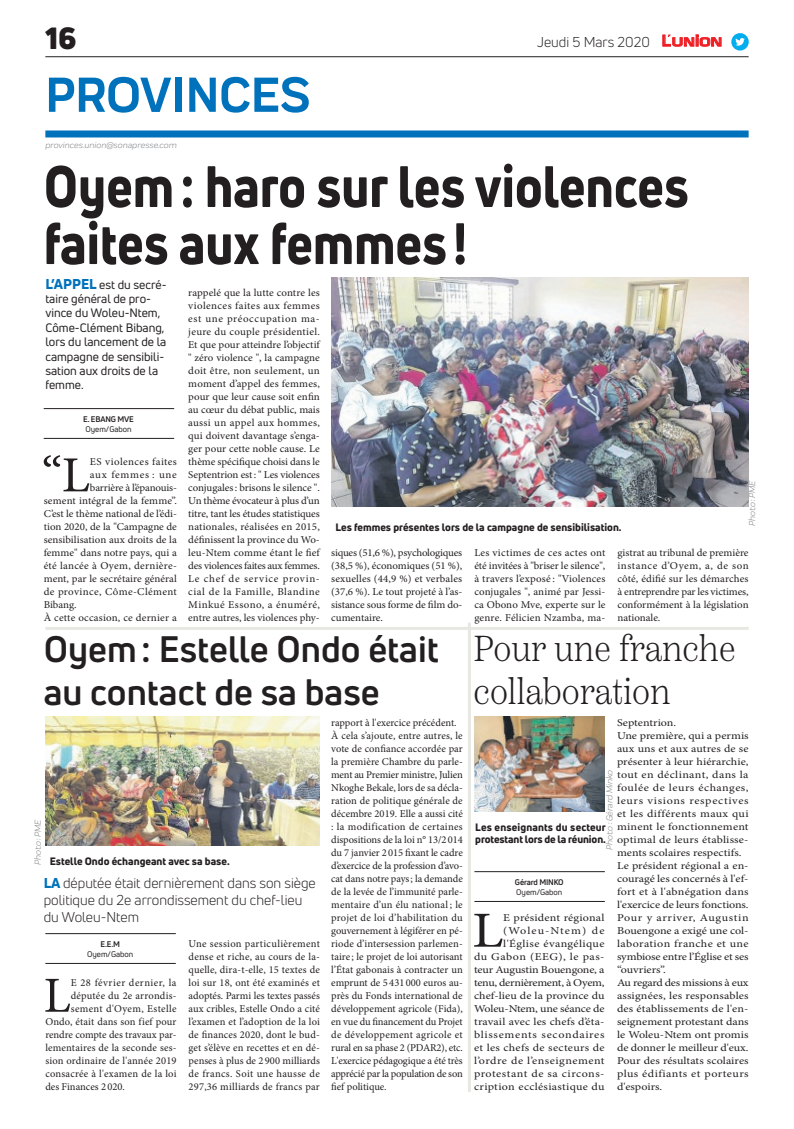
<style>
.page{position:relative;width:794px;height:1129px;background:#fff}
.page>*{position:absolute;margin:0;border:0;box-sizing:border-box;transform-origin:0 0}
.t1{font:800 57px/57px "Uni Neue";color:#231f20;scale:.88 1}
.t2{font:700 51px "Praktika";color:#0072bc}
.t3{font:50.5px "Minion Pro";color:#231f20;scale:1.04 1}
.t4{font:50.5px "Minion Pro";color:#231f20}
.t5{font:50.5px "Minion Pro";color:#231f20;scale:1.15 1}
.t6{font:700 36px/43.2px "Uni Neue";color:#231f20}
.t7{font:300 36px/43.2px "Scotch Text";color:#231f20;scale:.89 1}
.t8{font:900 30px "Uni Neue";color:#231f20}
.t9{font:14px/16.8px "Uni Neue";color:#231f20}
.t10{font:12px/14.4px "Uni Neue";color:#231f20}
.t11{font:10.5px/13px "Minion Pro";letter-spacing:.005em;color:#231f20;text-align:justify;scale:1.04 1}
.t12{font:10.5px/13px "Minion Pro";letter-spacing:.005em;color:#231f20;text-align:justify}
.t13{font:10.5px/13px "Minion Pro";letter-spacing:.005em;color:#231f20;scale:1.15 1}
.t14{font:10.5px/13px "Minion Pro";letter-spacing:.025em;color:#231f20;text-align:right;scale:1.15 1}
.t15{font:800 10.5px/12.6px "Uni Neue";color:#231f20}
.t16{font:10.5px "Minion Pro";letter-spacing:.025em;color:#231f20}
.t17{font:10.5px "Minion Pro";letter-spacing:.025em;color:#231f20;scale:1.04 1}
.t18{font:10.5px "Minion Pro";letter-spacing:.035em;color:#231f20;scale:1.04 1}
.t19{font:10.5px "Minion Pro";letter-spacing:-.015em;color:#231f20;scale:1.04 1}
.t20{font:10.5px "Minion Pro";letter-spacing:.045em;color:#231f20}
.t21{font:10.5px "Minion Pro";letter-spacing:.035em;color:#231f20}
.t22{font:10.5px "Minion Pro";letter-spacing:.04em;color:#231f20;scale:1.04 1}
.t23{font:10.5px "Minion Pro";letter-spacing:.065em;color:#231f20;scale:1.04 1}
.t24{font:italic 9px "Praktika";color:#818386}
.t25{font:8px "Uni Neue";color:#231f20}
.t26{font:700 8px "Uni Neue";letter-spacing:-.02em;color:#231f20}
.s1{font-family:"Eurostile";font-weight:600;font-size:14.9px;color:#ee1d23}
.s2{font-family:"Eurostile";font-weight:600;font-size:11.4px;color:#ee1d23}
.s3{font-weight:800;font-size:14px;color:#0072bc}
.s4{font-weight:800;color:#0072bc}
</style>
<div class="page">
<hr style="left:45px;top:56px;width:703px;height:1px;background:#231f20">
<div style="left:45px;top:130px;width:703px;height:7px;background:#0072bc"></div>
<svg style="left:662px;top:34px;width:60px;height:13px"></svg>
<div style="left:731px;top:33px;width:17px;height:18px;background:#00aeef;border-radius:50%"></div>
<svg style="left:735px;top:38px;width:10px;height:8px"></svg>
<hr style="left:44px;top:438px;width:130px;height:1px;background:#231f20">
<hr style="left:44px;top:408px;width:130px;height:1px;background:#231f20">
<hr style="left:45px;top:962px;width:131px;height:1px;background:#231f20">
<hr style="left:45px;top:933px;width:131px;height:1px;background:#231f20">
<img style="left:45px;top:716px;width:275px;height:129px">
<hr style="left:474px;top:900px;width:131px;height:1px;background:#231f20">
<hr style="left:474px;top:871px;width:131px;height:1px;background:#231f20">
<img style="left:474px;top:716px;width:130px;height:95px">
<hr style="left:45px;top:626px;width:703px;height:3px;background:#e7e8e2">
<img style="left:331px;top:278px;width:417px;height:228px">
<hr style="left:468px;top:622px;width:3px;height:469px;background:#e7e8e2">
<h3 class="t8" style="left:45px;top:17px;width:33px">16</h3>
<h2 class="t2" style="left:45px;top:54px;width:266px">PROVINCES</h2>
<p class="t24" style="left:45px;top:139px;width:133px">provinces.union@sonapresse.com</p>
<h3 class="t9" style="left:537px;top:33px;width:186px">Jeudi 5 Mars 2020 <span class="s1">L</span><span class="s2">UNION</span></h3>
<h1 class="t1" style="left:44px;top:157px;width:734px">Oyem: haro sur les violences faites aux femmes !</h1>
<p class="t10" style="left:45px;top:277px;width:123px"><span class="s3">L’APPEL</span> est du secré&shy;taire général de pro&shy;vince du Woleu-Ntem,<br>Côme-Clément Bibang, lors du lancement de la campagne de sensibili&shy;sation aux droits de la femme.</p>
<p class="t26" style="left:83px;top:413px;width:52px">E. EBANG MVE</p>
<p class="t25" style="left:85px;top:424px;width:48px">Oyem/Gabon</p>
<p class="t11" style="left:188px;top:286px;width:128px">rappelé que la lutte contre les violences faites aux femmes est une préoccupation ma&shy;jeure du couple présidentiel.<br>Et que pour atteindre l’objectif " zéro violence ", la campagne doit être, non seulement, un moment d’appel des femmes, pour que leur cause soit enfin au cœur du débat public, mais aussi un appel aux hommes, qui doivent davantage s’enga&shy;ger pour cette noble cause. Le thème spécifique choisi dans le Septentrion est: " Les violences conjugales: brisons le silence ".<br>Un thème évocateur à plus d’un titre, tant les études statistiques nationales, réalisées en 2015, définissent la province du Wo&shy;leu-Ntem comme étant le fief des violences faites aux femmes.<br>Le chef de service provin&shy;cial de la Famille, Blandine Minkué Essono, a énuméré, entre autres, les violences phy-</p>
<h3 class="t3" style="left:41px;top:441px;width:48px">“L</h3>
<p class="t22" style="left:90px;top:455px;width:85px">ES violences faites</p>
<p class="t23" style="left:90px;top:468px;width:85px">aux femmes : une</p>
<p class="t19" style="left:90px;top:481px;width:85px">barrière à l’épanouis-</p>
<p class="t11" style="left:44px;top:494px;width:130px">sement intégral de la femme”.</p>
<p class="t11" style="left:44px;top:507px;width:130px">C’est le thème national de l’édi-</p>
<p class="t11" style="left:44px;top:520px;width:130px">tion 2020, de la "Campagne de</p>
<p class="t11" style="left:44px;top:533px;width:130px">sensibilisation aux droits de la</p>
<p class="t11" style="left:44px;top:546px;width:130px">femme" dans notre pays, qui a</p>
<p class="t17" style="left:44px;top:559px;width:130px">été lancée à Oyem, dernière-</p>
<p class="t11" style="left:44px;top:572px;width:130px">ment, par le secrétaire général</p>
<p class="t18" style="left:44px;top:585px;width:130px">de province, Côme-Clément</p>
<p class="t11" style="left:44px;top:598px;width:33px">Bibang.</p>
<p class="t11" style="left:44px;top:611px;width:130px">À cette occasion, ce dernier a</p>
<p class="t24" style="left:746px;top:526px;width:47px;rotate:-90deg">Photo : PME</p>
<p class="t15" style="left:335px;top:521px;width:288px">Les femmes présentes lors de la campagne de sensibilisation.</p>
<p class="t11" style="left:331px;top:546px;width:128px">siques (51,6 %), psychologiques (38,5 %), économiques (51 %), sexuelles (44,9 %) et verbales (37,6 %). Le tout projeté à l’as&shy;sistance sous forme de film do&shy;cumentaire.</p>
<p class="t11" style="left:474px;top:546px;width:128px">Les victimes de ces actes ont été invitées à "briser le silence", à travers l’exposé : "Violences conjugales ", animé par Jessi&shy;ca Obono Mve, experte sur le genre. Félicien Nzamba, ma-</p>
<p class="t11" style="left:617px;top:546px;width:128px">gistrat au tribunal de première instance d’Oyem, a, de son côté, édifié sur les démarches à entreprendre par les victimes, conformément à la législation nationale.</p>
<h3 class="t6" style="left:44px;top:626px;width:396px">Oyem: Estelle Ondo était au contact de sa base</h3>
<p class="t24" style="left:31px;top:865px;width:47px;rotate:-90deg">Photo : PME</p>
<p class="t15" style="left:50px;top:854px;width:181px">Estelle Ondo échangeant avec sa base.</p>
<h3 class="t9" style="left:44px;top:874px;width:274px"><span class="s4">LA</span> députée était dernièrement dans son siège politique du 2e arrondissement du chef-lieu du Woleu-Ntem</h3>
<p class="t26" style="left:101px;top:938px;width:21px">E.E.M</p>
<p class="t25" style="left:87px;top:949px;width:48px">Oyem/Gabon</p>
<h3 class="t4" style="left:44px;top:961px;width:29px">L</h3>
<p class="t20" style="left:71px;top:975px;width:107px">E 28 février dernier, la</p>
<p class="t12" style="left:71px;top:988px;width:107px">députée du 2e arrondis-</p>
<p class="t21" style="left:71px;top:1001px;width:107px">sement d'Oyem, Estelle</p>
<p class="t12" style="left:45px;top:1014px;width:133px">Ondo, était dans son fief pour</p>
<p class="t12" style="left:45px;top:1027px;width:133px">rendre compte des travaux par-</p>
<p class="t12" style="left:45px;top:1040px;width:133px">lementaires de la seconde ses-</p>
<p class="t12" style="left:45px;top:1053px;width:133px">sion ordinaire de l'année 2019</p>
<p class="t16" style="left:45px;top:1066px;width:133px">consacrée à l'examen de la loi</p>
<p class="t12" style="left:45px;top:1079px;width:81px">des Finances 2 020.</p>
<p class="t12" style="left:189px;top:936px;width:133px">Une session particulièrement dense et riche, au cours de la&shy;quelle, dira-t-elle, 15 textes de loi sur 18, ont été examinés et adoptés. Parmi les textes passés aux cribles, Estelle Ondo a cité l’examen et l’adoption de la loi de finances 2020, dont le bud&shy;get s’élève en recettes et en dé&shy;penses à plus de 2 900 milliards de francs. Soit une hausse de 297,36 milliards de francs par</p>
<p class="t12" style="left:331px;top:715px;width:133px;text-align:left">rapport à l'exercice précédent.<br>À cela s’ajoute, entre autres, le vote de confiance accordée par la première Chambre du parle&shy;ment au Premier ministre, Julien<br>Nkoghe Bekale, lors de sa décla&shy;ration de politique générale de décembre 2019. Elle a aussi cité : la modification de certaines dispositions de la loi n° 13/2014 du 7 janvier 2015 fixant le cadre d’exercice de la profession d’avo&shy;cat dans notre pays; la demande de la levée de l’immunité parle&shy;mentaire d’un élu national ; le projet de loi d’habilitation du gouvernement à légiférer en pé&shy;riode d’intersession parlemen&shy;taire ; le projet de loi autorisant l’État gabonais à contracter un emprunt de 5 431 000 euros au&shy;près du Fonds international de développement agricole (Fida), en vue du financement du Projet de développement agricole et rural en sa phase 2 (PDAR2), etc.<br>L'exercice pédagogique a été très apprécié par la population de son fief politique.</p>
<h3 class="t7" style="left:473px;top:626px;width:296px">Pour une franche collaboration</h3>
<p class="t13" style="left:617px;top:715px;width:116px">Septentrion.<br>Une première, qui a permis aux uns et aux autres de se présenter à leur hiérarchie, tout en déclinant, dans la foulée de leurs échanges, leurs visions respectives et les différents maux qui minent le fonctionnement optimal de leurs établisse&shy;ments scolaires respectifs.<br>Le président régional a en&shy;couragé les concernés à l'ef&shy;fort et à l'abnégation dans l'exercice de leurs fonctions.<br>Pour y arriver, Augustin<br>Bouengone a exigé une col&shy;laboration franche et une symbiose entre l’Église et ses “ouvriers”.<br>Au regard des missions à eux assignées, les responsables des établissements de l'en&shy;seignement protestant dans le Woleu-Ntem ont promis de donner le meilleur d'eux.<br>Pour des résultats scolaires plus édifiants et porteurs d'espoirs.</p>
<p class="t24" style="left:603px;top:849px;width:82px;rotate:-90deg">Photo : Gérard Minko</p>
<p class="t15" style="left:475px;top:820px;width:132px">Les enseignants du secteur protestant lors de la réunion.</p>
<p class="t26" style="left:515px;top:876px;width:50px">Gérard MINKO</p>
<p class="t25" style="left:516px;top:887px;width:48px">Oyem/Gabon</p>
<p class="t14" style="left:474px;top:910px;width:115px">E président régional (Woleu-Ntem) de l'Église évangélique<br>du Gabon (EEG), le pas&shy;teur Augustin Bouengone, a tenu, dernièrement, à Oyem, chef-lieu de la province du<br>Woleu-Ntem, une séance de travail avec les chefs d’éta&shy;blissements secondaires et les chefs de secteurs de l’ordre de l’enseignement protestant de sa circons&shy;cription ecclésiastique du</p>
<h3 class="t5" style="left:472px;top:896px;width:29px">L</h3>
</div>
